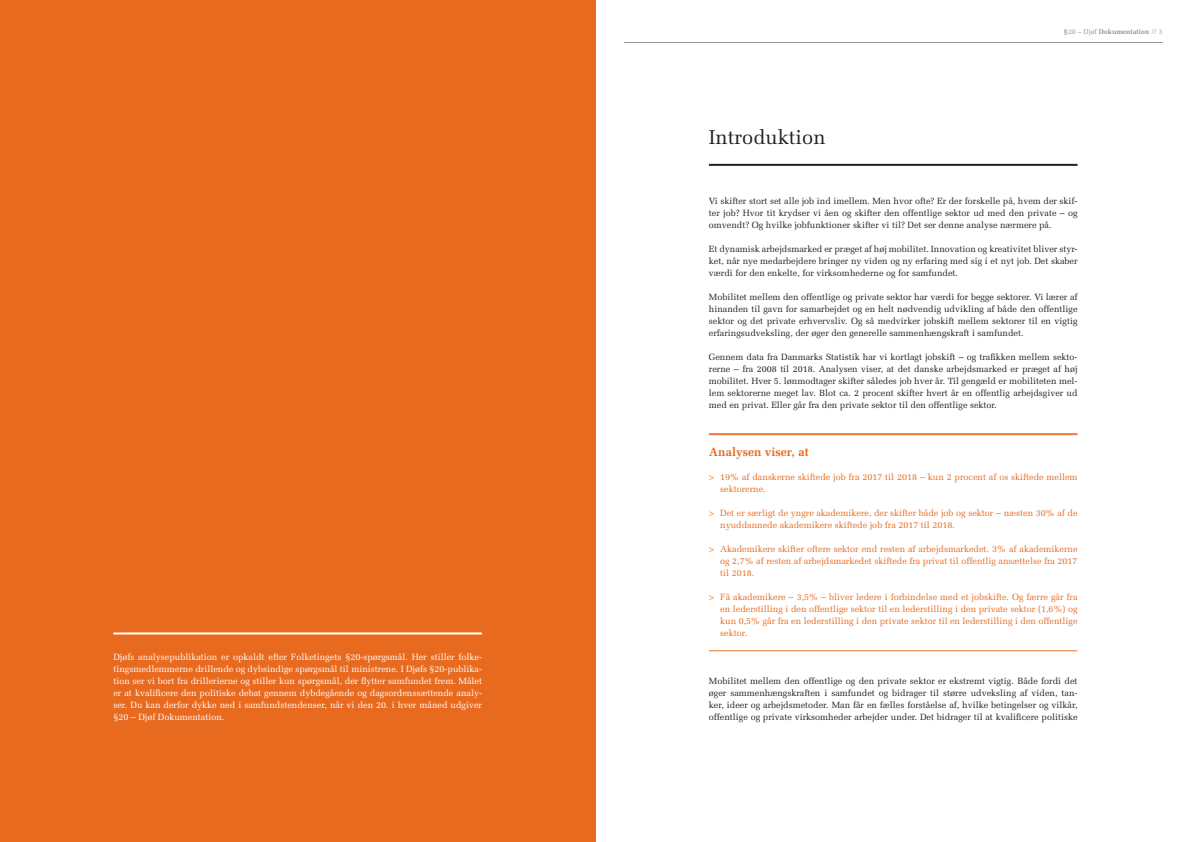
<style>
.page{position:relative;width:1191px;height:842px;background:#fff}
.page>*{position:absolute;margin:0;border:0;box-sizing:border-box;transform-origin:0 0}
.Overskrifter{font:20px "Melior LT Std";color:#231f20}
.brød_9_12{font:700 12px "Melior LT Std";color:#e86a1f}
.brød_9_12-2{font:9px/12px "Melior LT Std";color:#231f20;text-align:justify}
.brød_9_12-3{font:9px/12px "Melior LT Std";color:#e86a1f}
.t1{font:9px/12px "Melior LT Std";color:#fff;text-align:justify}
.t2{font:700 7px "Melior LT Std";color:#939598}
.s1{font-weight:400}
</style>
<div class="page">
<hr style="left:624px;top:42px;width:538px;height:1px;background:#939598">
<div style="left:0;top:0;width:595px;height:842px;background:#e86a1f"></div>
<hr style="left:709px;top:164px;width:368px;height:2px;background:#231f20">
<hr style="left:709px;top:433px;width:368px;height:2px;background:#ea7830">
<hr style="left:709px;top:650px;width:368px;height:1px;background:#ea7830">
<hr style="left:113px;top:632px;width:369px;height:2px;background:#fff">
<p class="t1" style="left:113px;top:651px;width:370px">Djøfs analysepublikation er opkaldt efter Folketingets §20-spørgsmål. Her stiller folke&shy;tingsmedlemmerne drillende og dybsindige spørgsmål til ministrene. I Djøfs §20-publika&shy;tion ser vi bort fra drillerierne og stiller kun spørgsmål, der flytter samfundet frem. Målet er at kvalificere den politiske debat gennem dybdegående og dagsordenssættende analy&shy;ser. Du kan derfor dykke ned i samfundstendenser, når vi den 20. i hver måned udgiver §20 – Djøf Dokumentation.</p>
<p class="Overskrifter" style="left:709px;top:125px;width:118px">Introduktion</p>
<p class="t2" style="left:1064px;top:27px;width:100px">§<span class="s1">20 – Djøf</span> Dokumentation <span class="s1">// 3</span></p>
<p class="brød_9_12-2" style="left:709px;top:195px;width:370px">Vi skifter stort set alle job ind imellem. Men hvor ofte? Er der forskelle på, hvem der skif&shy;ter job? Hvor tit krydser vi åen og skifter den offentlige sektor ud med den private – og omvendt? Og hvilke jobfunktioner skifter vi til? Det ser denne analyse nærmere på.</p>
<p class="brød_9_12-2" style="left:709px;top:243px;width:370px">Et dynamisk arbejdsmarked er præget af høj mobilitet. Innovation og kreativitet bliver styr&shy;ket, når nye medarbejdere bringer ny viden og ny erfaring med sig i et nyt job. Det skaber værdi for den enkelte, for virksomhederne og for samfundet.</p>
<p class="brød_9_12-2" style="left:709px;top:291px;width:370px">Mobilitet mellem den offentlige og private sektor har værdi for begge sektorer. Vi lærer af hinanden til gavn for samarbejdet og en helt nødvendig udvikling af både den offentlige sektor og det private erhvervsliv. Og så medvirker jobskift mellem sektorer til en vigtig erfaringsudveksling, der øger den generelle sammenhængskraft i samfundet.</p>
<p class="brød_9_12-2" style="left:709px;top:351px;width:370px">Gennem data fra Danmarks Statistik har vi kortlagt jobskift – og trafikken mellem sekto&shy;rerne – fra 2008 til 2018. Analysen viser, at det danske arbejdsmarked er præget af høj mobilitet. Hver 5. lønmodtager skifter således job hver år. Til gengæld er mobiliteten mel&shy;lem sektorerne meget lav. Blot ca. 2 procent skifter hvert år en offentlig arbejdsgiver ud med en privat. Eller går fra den private sektor til den offentlige sektor.</p>
<p class="brød_9_12" style="left:709px;top:445px;width:102px">Analysen viser, at</p>
<p class="brød_9_12-3" style="left:720px;top:471px;width:359px;text-indent:-11px">&gt; 19% af danskerne skiftede job fra 2017 til 2018 – kun 2 procent af os skiftede mellem sektorerne.</p>
<p class="brød_9_12-3" style="left:720px;top:507px;width:359px;text-indent:-11px">&gt; Det er særligt de yngre akademikere, der skifter både job og sektor – næsten 30% af de nyuddannede akademikere skiftede job fra 2017 til 2018.</p>
<p class="brød_9_12-3" style="left:720px;top:543px;width:359px;text-align:justify;text-indent:-11px">&gt; Akademikere skifter oftere sektor end resten af arbejdsmarkedet. 3% af akademikerne og 2,7% af resten af arbejdsmarkedet skiftede fra privat til offentlig ansættelse fra 2017 til 2018.</p>
<p class="brød_9_12-3" style="left:720px;top:591px;width:359px;text-align:justify;text-indent:-11px">&gt; Få akademikere – 3,5% – bliver ledere i forbindelse med et jobskifte. Og færre går fra en lederstilling i den offentlige sektor til en lederstilling i den private sektor (1,6%) og kun 0,5% går fra en lederstilling i den private sektor til en lederstilling i den offentlige sektor.</p>
<p class="brød_9_12-2" style="left:709px;top:675px;width:370px">Mobilitet mellem den offentlige og den private sektor er ekstremt vigtig. Både fordi det øger sammenhængskraften i samfundet og bidrager til større udveksling af viden, tan&shy;ker, ideer og arbejdsmetoder. Man får en fælles forståelse af, hvilke betingelser og vilkår, offentlige og private virksomheder arbejder under. Det bidrager til at kvalificere politiske</p>
</div>
